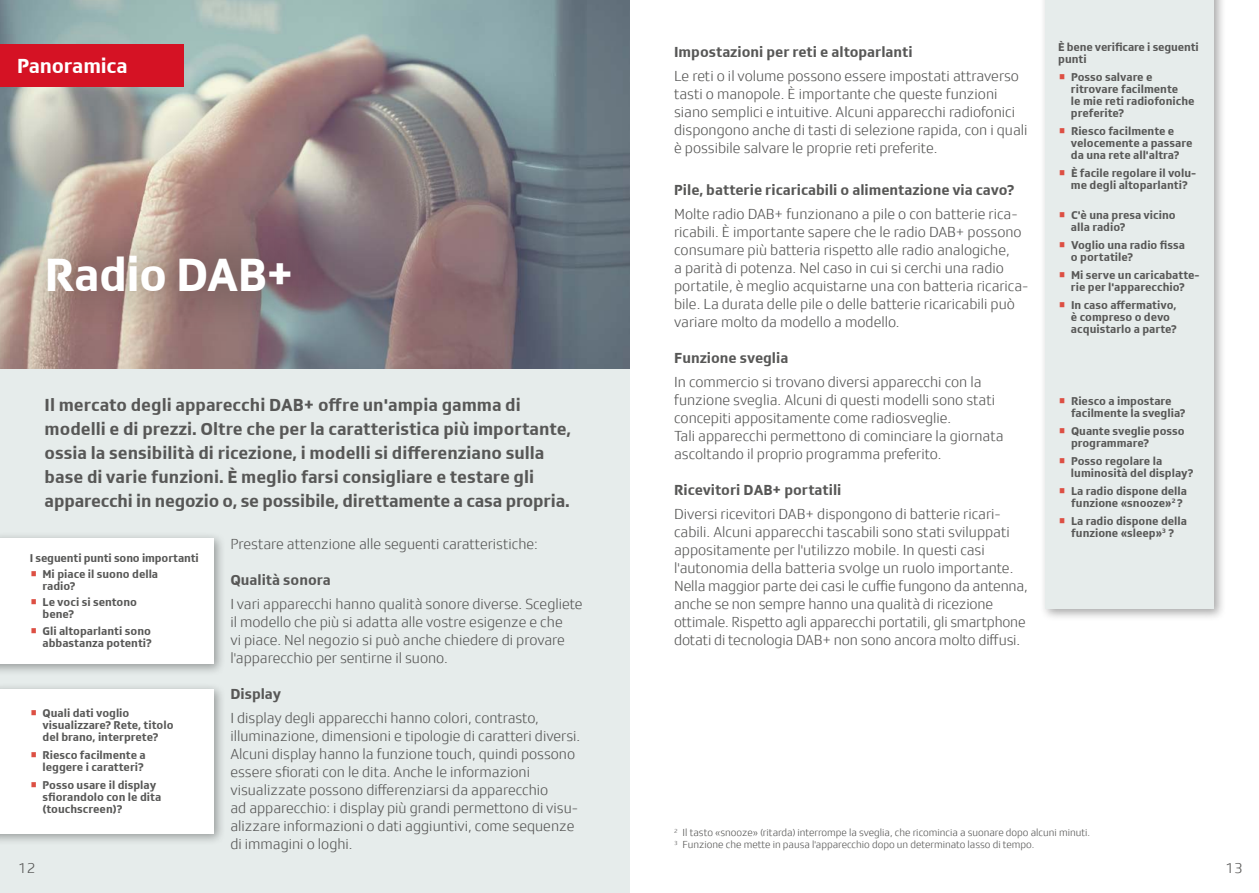
<style>
.page{position:relative;width:1259px;height:893px;background:#fff}
.page>*{position:absolute;margin:0;border:0;box-sizing:border-box;transform-origin:0 0}
.t1{font:700 48px "SRGSSR Type";letter-spacing:-.015em;color:#fff}
.t2{font:700 21px "SRGSSR Type";letter-spacing:-.01em;color:#fff}
.t3{font:700 18px/24px "SRGSSR Type";color:#575756}
.t4{font:300 15px/18px "SRGSSR Type";color:#575756}
.t5{font:700 15px "SRGSSR Type";color:#575756}
.t6{font:700 11.7px/12px "SRGSSR Type";color:#575756}
.t7{font:300 10.5px/12px "SRGSSR Type";color:#575756}
.s1{font-family:"Titillium";font-size:18px;color:#dd4f43}
</style>
<div class="page">
<img style="left:0;top:0;width:629px;height:370px">
<div style="left:1039px;top:0;width:187px;height:621px;background:#000;opacity:.34"></div>
<div style="left:1045px;top:0;width:169px;height:609px;background:#e6eceb"></div>
<div style="left:1px;top:211px;width:331px;height:127px;background:#000;opacity:.5"></div>
<div style="left:0;top:45px;width:184px;height:42px;background:#d51224"></div>
<div style="left:0;top:370px;width:629px;height:523px;background:#e6eceb"></div>
<div style="left:0;top:531px;width:226px;height:144px;background:#000;opacity:.34"></div>
<div style="left:0;top:538px;width:213px;height:125px;background:#fff"></div>
<div style="left:0;top:683px;width:226px;height:162px;background:#000;opacity:.34"></div>
<div style="left:0;top:689px;width:213px;height:144px;background:#fff"></div>
<h2 class="t2" style="left:17px;top:53px;width:112px">Panoramica</h2>
<h1 class="t1" style="left:45px;top:246px;width:250px">Radio DAB+</h1>
<p class="t3" style="left:45px;top:392px;width:528px">Il mercato degli apparecchi DAB+ offre un'ampia gamma di modelli e di prezzi. Oltre che per la caratteristica più importante, ossia la sensibilità di ricezione, i modelli si differenziano sulla base di varie funzioni. È meglio farsi consigliare e testare gli apparecchi in negozio o, se possibile, direttamente a casa propria.</p>
<p class="t4" style="left:230px;top:535px;width:309px">Prestare attenzione alle seguenti caratteristiche:</p>
<p class="t5" style="left:230px;top:571px;width:102px">Qualità sonora</p>
<p class="t4" style="left:230px;top:595px;width:354px">I vari apparecchi hanno qualità sonore diverse. Scegliete il modello che più si adatta alle vostre esigenze e che<br>vi piace. Nel negozio si può anche chiedere di provare l'apparecchio per sentirne il suono.</p>
<p class="t5" style="left:230px;top:685px;width:52px">Display</p>
<p class="t4" style="left:230px;top:709px;width:351px">I display degli apparecchi hanno colori, contrasto, illuminazione, dimensioni e tipologie di caratteri diversi.<br>Alcuni display hanno la funzione touch, quindi possono essere sfiorati con le dita. Anche le informazioni visualizzate possono differenziarsi da apparecchio<br>ad apparecchio: i display più grandi permettono di visu&shy;alizzare informazioni o dati aggiuntivi, come sequenze di immagini o loghi.</p>
<p class="t6" style="left:30px;top:552px;width:171px">I seguenti punti sono importanti</p>
<p class="t6" style="left:43px;top:568px;width:117px;text-indent:-13px"><span class="s1">•</span> Mi piace il suono della radio?</p>
<p class="t6" style="left:43px;top:596px;width:96px;text-indent:-13px"><span class="s1">•</span> Le voci si sentono bene?</p>
<p class="t6" style="left:30px;top:624px;width:124px;text-align:right"><span class="s1">•</span> Gli altoparlanti sono abbastanza potenti?</p>
<p class="t6" style="left:43px;top:706px;width:133px;text-indent:-13px"><span class="s1">•</span> Quali dati voglio visualizzare? Rete, titolo del brano, interprete?</p>
<p class="t6" style="left:30px;top:748px;width:117px;text-align:right"><span class="s1">•</span> Riesco facilmente a leggere i caratteri?</p>
<p class="t6" style="left:43px;top:778px;width:120px;text-indent:-13px"><span class="s1">•</span> Posso usare il display sfiorandolo con le dita (touchscreen)?</p>
<p class="t5" style="left:674px;top:43px;width:240px">Impostazioni per reti e altoparlanti</p>
<p class="t4" style="left:674px;top:67px;width:355px">Le reti o il volume possono essere impostati attraverso tasti o manopole. È importante che queste funzioni siano semplici e intuitive. Alcuni apparecchi radiofonici dispongono anche di tasti di selezione rapida, con i quali è possibile salvare le proprie reti preferite.</p>
<p class="t5" style="left:674px;top:181px;width:342px">Pile, batterie ricaricabili o alimentazione via cavo?</p>
<p class="t4" style="left:674px;top:205px;width:356px">Molte radio DAB+ funzionano a pile o con batterie rica&shy;ricabili. È importante sapere che le radio DAB+ possono consumare più batteria rispetto alle radio analogiche,<br>a parità di potenza. Nel caso in cui si cerchi una radio portatile, è meglio acquistarne una con batteria ricarica&shy;bile. La durata delle pile o delle batterie ricaricabili può variare molto da modello a modello.</p>
<p class="t5" style="left:674px;top:349px;width:116px">Funzione sveglia</p>
<p class="t4" style="left:674px;top:373px;width:331px">In commercio si trovano diversi apparecchi con la funzione sveglia. Alcuni di questi modelli sono stati concepiti appositamente come radiosveglie.<br>Tali apparecchi permettono di cominciare la giornata ascoltando il proprio programma preferito.</p>
<p class="t5" style="left:674px;top:481px;width:169px">Ricevitori DAB+ portatili</p>
<p class="t4" style="left:674px;top:505px;width:355px">Diversi ricevitori DAB+ dispongono di batterie ricari&shy;cabili. Alcuni apparecchi tascabili sono stati sviluppati appositamente per l'utilizzo mobile. In questi casi l'autonomia della batteria svolge un ruolo importante.<br>Nella maggior parte dei casi le cuffie fungono da antenna, anche se non sempre hanno una qualità di ricezione ottimale. Rispetto agli apparecchi portatili, gli smartphone dotati di tecnologia DAB+ non sono ancora molto diffusi.</p>
<p class="t6" style="left:1058px;top:40px;width:142px">È bene verificare i seguenti punti</p>
<p class="t6" style="left:1071px;top:70px;width:125px;text-indent:-13px"><span class="s1">•</span> Posso salvare e ritrovare facilmente<br>le mie reti radiofoniche preferite?</p>
<p class="t6" style="left:1071px;top:124px;width:123px;text-indent:-13px"><span class="s1">•</span> Riesco facilmente e velocemente a passare da una rete all'altra?</p>
<p class="t6" style="left:1058px;top:166px;width:139px;text-align:center"><span class="s1">•</span> È facile regolare il volu&shy;me degli altoparlanti?</p>
<p class="t6" style="left:1071px;top:208px;width:106px;text-indent:-13px"><span class="s1">•</span> C'è una presa vicino alla radio?</p>
<p class="t6" style="left:1071px;top:238px;width:116px;text-indent:-13px"><span class="s1">•</span> Voglio una radio fissa o portatile?</p>
<p class="t6" style="left:1058px;top:268px;width:143px;text-align:center"><span class="s1">•</span> Mi serve un caricabatte&shy;rie per l'apparecchio?</p>
<p class="t6" style="left:1071px;top:298px;width:107px;text-indent:-13px"><span class="s1">•</span> In caso affermativo, è compreso o devo acquistarlo a parte?</p>
<p class="t6" style="left:1071px;top:394px;width:116px;text-indent:-13px"><span class="s1">•</span> Riesco a impostare facilmente la sveglia?</p>
<p class="t6" style="left:1071px;top:424px;width:115px;text-indent:-13px"><span class="s1">•</span> Quante sveglie posso programmare?</p>
<p class="t6" style="left:1071px;top:454px;width:124px;text-indent:-13px"><span class="s1">•</span> Posso regolare la luminosità del display?</p>
<p class="t6" style="left:1071px;top:484px;width:118px;text-indent:-13px"><span class="s1">•</span> La radio dispone della funzione «snooze»<sup>2</sup> ?</p>
<p class="t6" style="left:1058px;top:514px;width:130px;text-align:center"><span class="s1">•</span> La radio dispone della funzione «sleep»<sup>3</sup> ?</p>
<p class="t7" style="left:674px;top:827px;width:417px"><sup>2</sup> Il tasto «snooze» (ritarda) interrompe la sveglia, che ricomincia a suonare dopo alcuni minuti.<br><sup>3</sup> Funzione che mette in pausa l'apparecchio dopo un determinato lasso di tempo.</p>
<p class="t4" style="left:18px;top:859px;width:19px">12</p>
<p class="t4" style="left:1225px;top:859px;width:19px">13</p>
</div>
